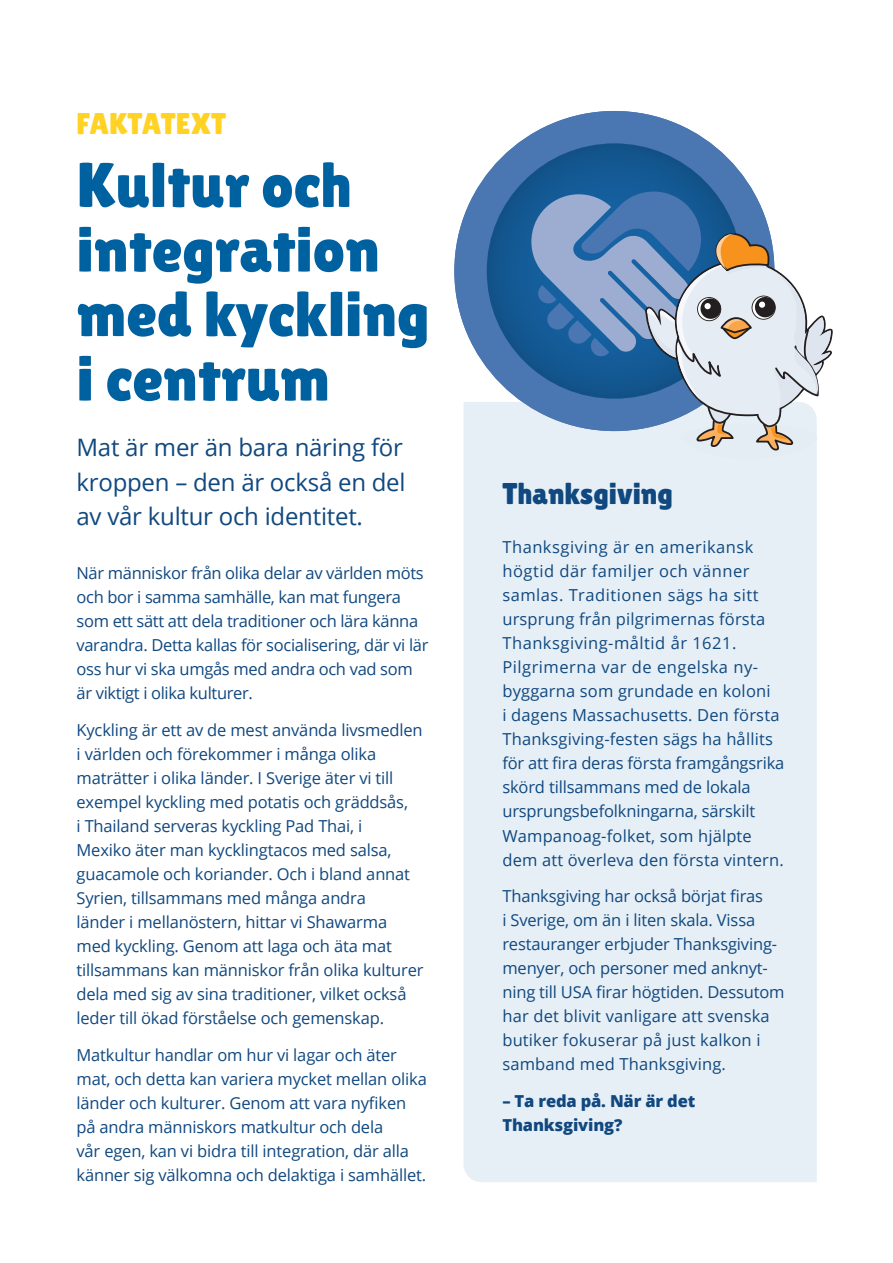
<style>
.page{position:relative;width:893px;height:1263px;background:#fff}
.page>*{position:absolute;margin:0;border:0;box-sizing:border-box;transform-origin:0 0}
.t1{font:63px/64.5px "Lilita One";color:#0061a1}
.t2{font:30px "Lilita One";color:#10487f}
.t3{font:30px "Lilita One";color:#ffd224}
.t4{font:24px/34.5px "Open Sans";letter-spacing:-.01em;color:#10487f;text-align:justify}
.t5{font:16.5px/24px "Open Sans";letter-spacing:-.01em;color:#10487f}
.t6{font:16.5px/24px "Open Sans";letter-spacing:.01em;color:#10487f}
.t7{font:800 16.5px/24px "Open Sans";letter-spacing:-.01em;color:#10487f}
</style>
<div class="page">
<div style="left:463px;top:402px;width:354px;height:780px;background:#e6eff6"></div>
<div style="left:454px;top:111px;width:320px;height:320px;background:#4a76b1;border-radius:50%"></div>
<div style="left:487px;top:143px;width:255px;height:256px;background:#135790;border-radius:50%"></div>
<svg style="left:531px;top:192px;width:302px;height:267px"></svg>
<h2 class="t3" style="left:77px;top:113px;width:151px">FAKTATEXT</h2>
<h1 class="t1" style="left:77px;top:158px;width:354px">Kultur och integration med kyckling i centrum</h1>
<h3 class="t4" style="left:77px;top:432px;width:331px">Mat är mer än bara näring för kroppen – den är också en del av vår kultur och identitet.</h3>
<p class="t5" style="left:77px;top:562px;width:353px">När människor från olika delar av världen möts och bor i samma samhälle, kan mat fungera som ett sätt att dela traditioner och lära känna varandra. Detta kallas för socialisering, där vi lär oss hur vi ska umgås med andra och vad som är viktigt i olika kulturer.</p>
<p class="t5" style="left:77px;top:719px;width:349px">Kyckling är ett av de mest använda livsmedlen i världen och förekommer i många olika maträtter i olika länder. I Sverige äter vi till exempel kyckling med potatis och gräddsås,<br>i Thailand serveras kyckling Pad Thai, i<br>Mexiko äter man kycklingtacos med salsa, guacamole och koriander. Och i bland annat Syrien, tillsammans med många andra<br>länder i mellanöstern, hittar vi Shawarma med kyckling. Genom att laga och äta mat tillsammans kan människor från olika kulturer dela med sig av sina traditioner, vilket också leder till ökad förståelse och gemenskap.</p>
<p class="t5" style="left:77px;top:1044px;width:352px">Matkultur handlar om hur vi lagar och äter mat, och detta kan variera mycket mellan olika länder och kulturer. Genom att vara nyfiken på andra människors matkultur och dela<br>vår egen, kan vi bidra till integration, där alla känner sig välkomna och delaktiga i samhället.</p>
<h2 class="t2" style="left:502px;top:483px;width:172px">Thanksgiving</h2>
<p class="t6" style="left:502px;top:537px;width:284px">Thanksgiving är en amerikansk högtid där familjer och vänner samlas. Traditionen sägs ha sitt ursprung från pilgrimernas första Thanksgiving-måltid år 1621.<br>Pilgrimerna var de engelska ny&shy;byggarna som grundade en koloni<br>i dagens Massachusetts. Den första Thanksgiving-festen sägs ha hållits för att fira deras första framgångsrika skörd tillsammans med de lokala ursprungsbefolkningarna, särskilt Wampanoag-folket, som hjälpte dem att överleva den första vintern.</p>
<p class="t5" style="left:502px;top:884px;width:284px">Thanksgiving har också börjat firas<br>i Sverige, om än i liten skala. Vissa restauranger erbjuder Thanksgiving&shy;menyer, och personer med anknyt&shy;ning till USA firar högtiden. Dessutom har det blivit vanligare att svenska butiker fokuserar på just kalkon i samband med Thanksgiving.</p>
<p class="t7" style="left:502px;top:1090px;width:194px">– Ta reda på. När är det<br>Thanksgiving?</p>
</div>
